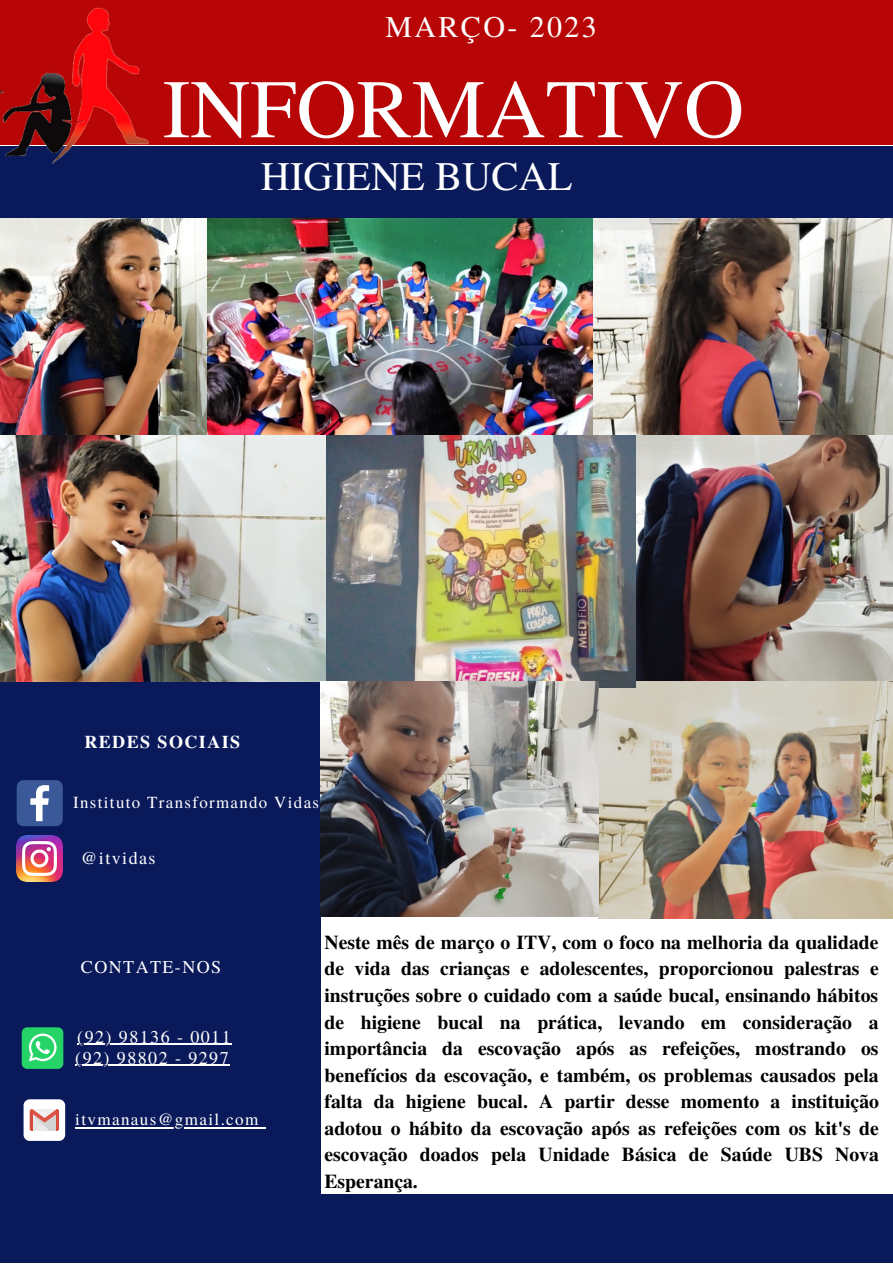
<style>
.page{position:relative;width:893px;height:1264px;background:#fff}
.page>*{position:absolute;margin:0;border:0;box-sizing:border-box;transform-origin:0 0}
.t1{font:82.95px "Te X Gyre Termes";color:#fff}
.t2{font:40.5px "Te X Gyre Termes";color:#fff}
.t3{font:30px "Te X Gyre Termes";letter-spacing:.08em;color:#fff}
.t4{font:700 19.65px/26.5px "Te X Gyre Termes";color:#000;text-align:justify}
.t5{font:18px/21.1px "Te X Gyre Termes";letter-spacing:.08em;color:#fff}
.t6{font:700 18px "Te X Gyre Termes";letter-spacing:.08em;color:#fff}
.t7{font:17.1px "Te X Gyre Termes";letter-spacing:.08em;color:#fff}
.t8{font:16.8px "Te X Gyre Termes";letter-spacing:.08em;color:#fff}
</style>
<div class="page">
<div style="left:0;top:0;width:892px;height:145px;background:#b80505"></div>
<div style="left:0;top:146px;width:892px;height:72px;background:#09195a"></div>
<img style="left:0;top:7px;width:149px;height:156px">
<div style="left:0;top:1193px;width:892px;height:69px;background:#09195a"></div>
<div style="left:0;top:681px;width:320px;height:273px;background:#09195a"></div>
<svg style="left:17px;top:780px;width:46px;height:46px;background:#5972a6"></svg>
<img style="left:17px;top:835px;width:46px;height:46px">
<div style="left:0;top:953px;width:320px;height:250px;background:#09195a"></div>
<div style="left:22px;top:1027px;width:41px;height:41px;background:#25d366;border-radius:6px"></div>
<svg style="left:29px;top:1033px;width:28px;height:28px"></svg>
<svg style="left:24px;top:1099px;width:41px;height:41px;background:#eddad9"></svg>
<img style="left:0;top:434px;width:326px;height:247px">
<img style="left:0;top:218px;width:551px;height:216px">
<img style="left:598px;top:680px;width:294px;height:238px">
<img style="left:635px;top:434px;width:257px;height:246px">
<img style="left:327px;top:434px;width:308px;height:253px">
<img style="left:551px;top:218px;width:341px;height:216px">
<img style="left:320px;top:681px;width:278px;height:235px">
<hr style="left:77px;top:1043px;width:155px;height:1px;background:#fff">
<hr style="left:75px;top:1064px;width:155px;height:2px;background:#fff">
<hr style="left:75px;top:1126px;width:185px;height:2px;background:#fff">
<h3 class="t3" style="left:385px;top:6px;width:213px">MARÇO- 2023</h3>
<h1 class="t1" style="left:163px;top:50px;width:583px">INFORMATIVO</h1>
<h2 class="t2" style="left:261px;top:147px;width:313px">HIGIENE BUCAL</h2>
<p class="t6" style="left:84px;top:728px;width:157px">REDES SOCIAIS</p>
<p class="t8" style="left:73px;top:790px;width:247px">Instituto Transformando Vidas</p>
<p class="t5" style="left:81px;top:846px;width:76px">@itvidas</p>
<p class="t5" style="left:81px;top:955px;width:142px">CONTATE-NOS</p>
<p class="t5" style="left:75px;top:1025px;width:157px">(92) 98136 - 0011 (92) 98802 - 9297</p>
<p class="t7" style="left:75px;top:1107px;width:185px">itvmanaus@gmail.com</p>
<p class="t4" style="left:324px;top:927px;width:556px">Neste mês de março o ITV, com o foco na melhoria da qualidade de vida das crianças e adolescentes, proporcionou palestras e instruções sobre o cuidado com a saúde bucal, ensinando hábitos de higiene bucal na prática, levando em consideração a importância da escovação após as refeições, mostrando os benefícios da escovação, e também, os problemas causados pela falta da higiene bucal. A partir desse momento a instituição adotou o hábito da escovação após as refeições com os kit's de escovação doados pela Unidade Básica de Saúde UBS Nova Esperança.</p>
</div>
